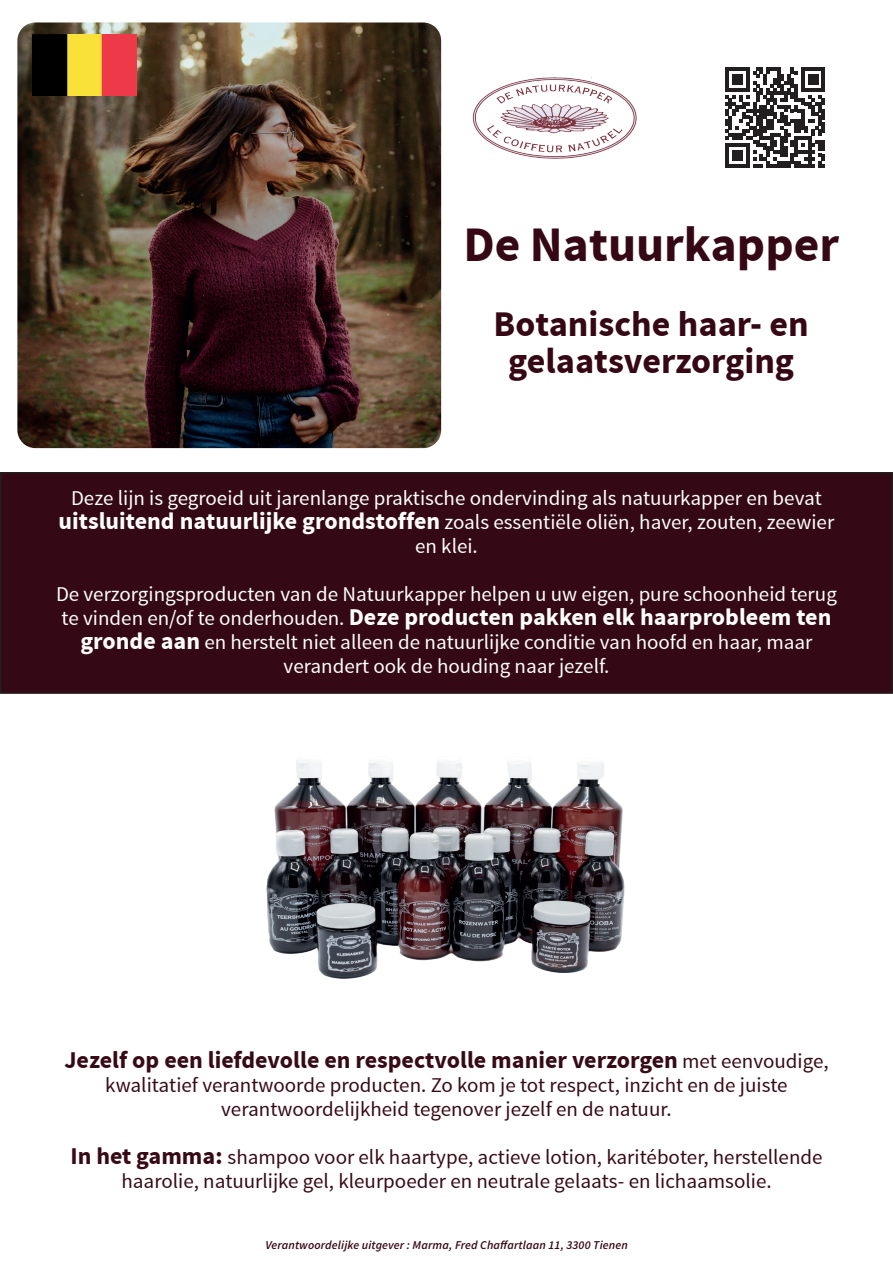
<style>
.page{position:relative;width:893px;height:1263px;background:#fff}
.page>*{position:absolute;margin:0;border:0;box-sizing:border-box;transform-origin:0 0}
.t1{font:700 49.5px "Source Sans Pro";color:#360816}
.t2{font:700 36px/37.5px "Source Sans Pro";color:#360816;text-align:center}
.t3{font:700 24px "Source Sans Pro";color:#370a17}
.t4{font:700 24px "Source Sans Pro";color:#fff}
.t5{font:21px/24px "Source Sans Pro";color:#fff;text-align:center}
.t6{font:21px/24px "Source Sans Pro";color:#370a17;text-align:center}
.t7{font:italic 12px "Source Sans Variable";letter-spacing:.01em;color:#370a17}
.s1{font-weight:700;font-size:24px}
.s2{font-weight:400;font-size:21px}
</style>
<div class="page">
<div style="left:1px;top:473px;width:891px;height:220px;background:#340814"></div>
<div style="left:0;top:472px;width:893px;height:222px;border:2px solid #231f20"></div>
<img style="left:472px;top:77px;width:165px;height:82px">
<img style="left:266px;top:761px;width:359px;height:218px">
<svg style="left:725px;top:67px;width:100px;height:100px"></svg>
<img style="left:17px;top:22px;width:424px;height:426px">
<img style="left:33px;top:34px;width:103px;height:62px">
<h1 class="t1" style="left:463px;top:216px;width:377px">De Natuurkapper</h1>
<h2 class="t2" style="left:494px;top:305px;width:317px">Botanische haar- en gelaatsverzorging</h2>
<p class="t5" style="left:59px;top:487px;width:777px">Deze lijn is gegroeid uit jarenlange praktische ondervinding als natuurkapper en bevat <span class="s1">uitsluitend natuurlijke grondstoffen</span> zoals essentiële oliën, haver, zouten, zeewier en klei.</p>
<p class="t5" style="left:56px;top:583px;width:782px">De verzorgingsproducten van de Natuurkapper helpen u uw eigen, pure schoonheid terug</p>
<p class="t4" style="left:62px;top:604px;width:771px"><span class="s2">te vinden en/of te onderhouden.</span> Deze producten pakken elk haarprobleem ten</p>
<p class="t5" style="left:80px;top:631px;width:734px"><span class="s1">gronde aan</span> en herstelt niet alleen de natuurlijke conditie van hoofd en haar, maar verandert ook de houding naar jezelf.</p>
<p class="t3" style="left:64px;top:1047px;width:766px">Jezelf op een liefdevolle en respectvolle manier verzorgen <span class="s2">met eenvoudige,</span></p>
<p class="t6" style="left:105px;top:1074px;width:684px">kwalitatief verantwoorde producten. Zo kom je tot respect, inzicht en de juiste verantwoordelijkheid tegenover jezelf en de natuur.</p>
<p class="t6" style="left:70px;top:1146px;width:754px"><span class="s1">In het gamma:</span> shampoo voor elk haartype, actieve lotion, karitéboter, herstellende haarolie, natuurlijke gel, kleurpoeder en neutrale gelaats- en lichaamsolie.</p>
<p class="t7" style="left:265px;top:1238px;width:364px">Verantwoordelijke uitgever : Marma, Fred Chaffartlaan 11, 3300 Tienen</p>
</div>
